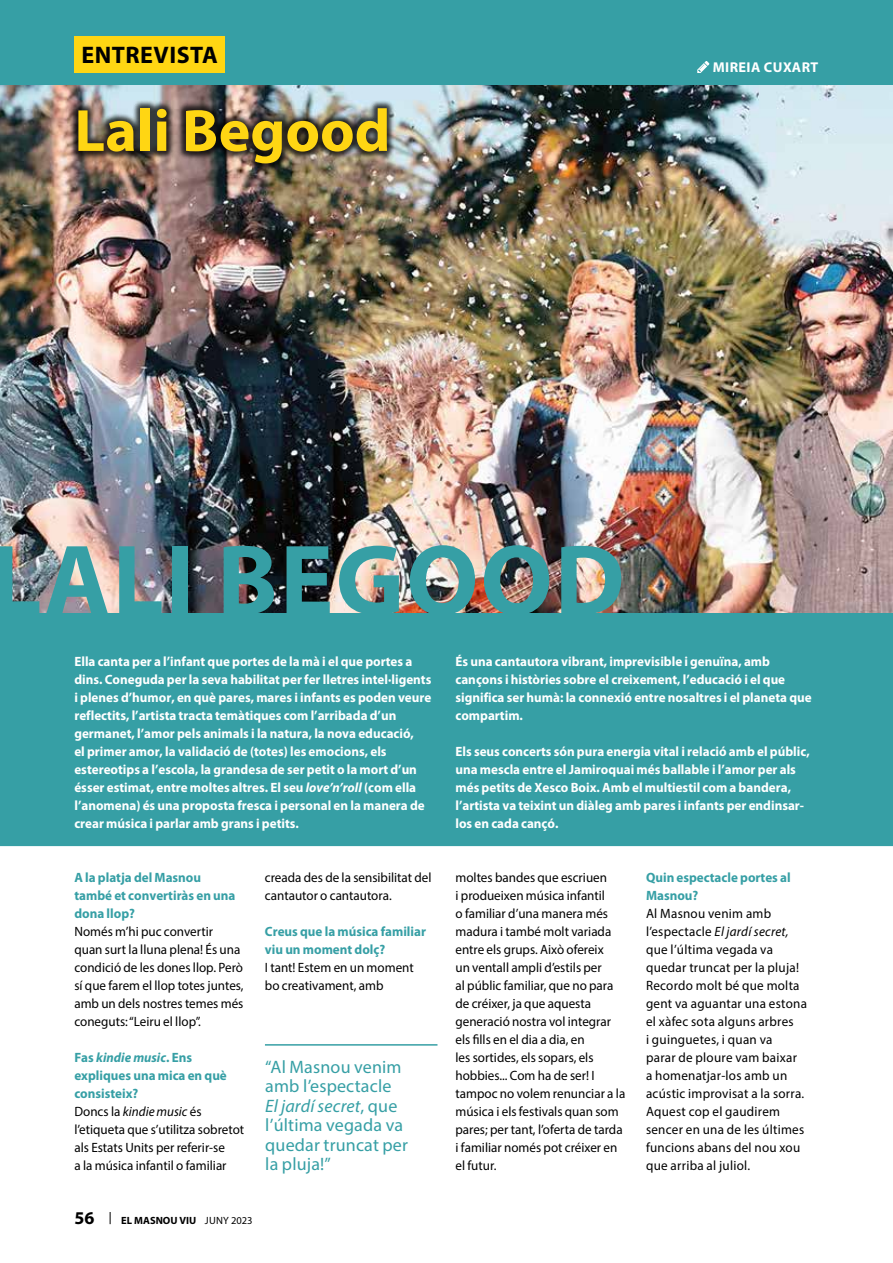
<style>
.page{position:relative;width:893px;height:1263px;background:#fff}
.page>*{position:absolute;margin:0;border:0;box-sizing:border-box;transform-origin:0 0}
.t1{font:700 100.65px "Myriad Pro";letter-spacing:.02em;color:#369fa5}
.t2{font:700 60px "Myriad Pro";color:#ffd613}
.t3{font:700 24px "Myriad Pro";letter-spacing:.02em;color:#000}
.t4{font:18px/19.5px "Myriad Pro";letter-spacing:.01em;color:#369fa5}
.t5{font:700 18px "Myriad Pro";color:#000}
.t6{font:700 14.25px "Myriad Pro";letter-spacing:.03em;color:#fff}
.t7{font:700 13.5px/18px "Myriad Pro";color:#fff}
.t8{font:13.5px/18px "Myriad Pro";color:#000}
.t9{font:13.5px/18px "Myriad Pro";letter-spacing:.02em;color:#000}
.t10{font:700 13.5px/18px "Myriad Pro";color:#369fa5}
.t11{font:700 10.5px "Myriad Pro";color:#000}
.s1{font-style:italic}
.s2{font-weight:700;color:#369fa5}
.s3{font-weight:700;font-style:italic;color:#369fa5}
.s4{font-weight:400}
</style>
<div class="page">
<div style="left:0;top:0;width:893px;height:846px;background:#369fa5"></div>
<img style="left:0;top:85px;width:893px;height:527px">
<svg style="left:697px;top:61px;width:12px;height:12px"></svg>
<div style="left:74px;top:36px;width:151px;height:36px;background:#ffd613"></div>
<hr style="left:265px;top:1044px;width:172px;height:1px;background:#369fa5">
<div style="left:69px;top:100px;width:327px;height:72px;background:#000;opacity:.75"></div>
<svg style="left:110px;top:1212px;width:1px;height:12px"></svg>
<h3 class="t3" style="left:81px;top:42px;width:138px">ENTREVISTA</h3>
<h2 class="t2" style="left:74px;top:97px;width:318px">Lali Begood</h2>
<p class="t6" style="left:713px;top:59px;width:107px">MIREIA CUXART</p>
<h1 class="t1" style="left:-10px;top:524px;width:636px">LALI BEGOOD</h1>
<p class="t7" style="left:74px;top:653px;width:359px">Ella canta per a l’infant que portes de la mà i el que portes a dins. Coneguda per la seva habilitat per fer lletres intel·ligents i plenes d’humor, en què pares, mares i infants es poden veure reflectits, l’artista tracta temàtiques com l’arribada d’un germanet, l’amor pels animals i la natura, la nova educació,<br>el primer amor, la validació de (totes) les emocions, els estereotips a l’escola, la grandesa de ser petit o la mort d’un ésser estimat, entre moltes altres. El seu <span class="s1">love’n’roll</span> (com ella l’anomena) és una proposta fresca i personal en la manera de crear música i parlar amb grans i petits.</p>
<p class="t7" style="left:455px;top:653px;width:358px">És una cantautora vibrant, imprevisible i genuïna, amb cançons i històries sobre el creixement, l’educació i el que significa ser humà: la connexió entre nosaltres i el planeta que compartim.</p>
<p class="t7" style="left:455px;top:743px;width:356px">Els seus concerts són pura energia vital i relació amb el públic, una mescla entre el Jamiroquai més ballable i l’amor per als més petits de Xesco Boix. Amb el multiestil com a bandera, l’artista va teixint un diàleg amb pares i infants per endinsar&shy;los en cada cançó.</p>
<p class="t10" style="left:74px;top:869px;width:163px">A la platja del Masnou també et convertiràs en una dona llop?</p>
<p class="t8" style="left:74px;top:922px;width:171px">Només m’hi puc convertir quan surt la lluna plena! És una condició de les dones llop. Però sí que farem el llop totes juntes, amb un dels nostres temes més coneguts: “Leiru el llop”.</p>
<p class="t8" style="left:74px;top:1048px;width:171px"><span class="s2">Fas</span> <span class="s3">kindie music</span><span class="s2">. Ens expliques una mica en què consisteix?<br></span>Doncs la <span class="s1">kindie music</span> és l’etiqueta que s’utilitza sobretot als Estats Units per referir-se<br>a la música infantil o familiar</p>
<p class="t8" style="left:265px;top:868px;width:168px">creada des de la sensibilitat del cantautor o cantautora.</p>
<p class="t10" style="left:265px;top:922px;width:163px">Creus que la música familiar viu un moment dolç?</p>
<p class="t8" style="left:265px;top:958px;width:150px">I tant! Estem en un moment bo creativament, amb</p>
<h3 class="t4" style="left:265px;top:1056px;width:144px">“Al Masnou venim amb l’espectacle<br><span class="s1">El jardí secret</span>, que l’última vegada va quedar truncat per la pluja!”</h3>
<h3 class="t5" style="left:74px;top:1207px;width:21px">56</h3>
<p class="t11" style="left:121px;top:1215px;width:133px">EL MASNOU VIU <span class="s4">JUNY 2023</span></p>
<p class="t8" style="left:455px;top:868px;width:171px">moltes bandes que escriuen<br>i produeixen música infantil<br>o familiar d’una manera més madura i també molt variada entre els grups. Això ofereix<br>un ventall ampli d’estils per<br>al públic familiar, que no para de créixer, ja que aquesta generació nostra vol integrar els fills en el dia a dia, en<br>les sortides, els sopars, els hobbies... Com ha de ser! I tampoc no volem renunciar a la música i els festivals quan som pares; per tant, l’oferta de tarda i familiar només pot créixer en el futur.</p>
<p class="t10" style="left:646px;top:868px;width:146px">Quin espectacle portes al<br>Masnou?</p>
<p class="t9" style="left:646px;top:904px;width:162px">Al Masnou venim amb l’espectacle <span class="s1">El jardí secret, </span>que l’última vegada va quedar truncat per la pluja!<br>Recordo molt bé que molta gent va aguantar una estona el xàfec sota alguns arbres<br>i guinguetes, i quan va<br>parar de ploure vam baixar<br>a homenatjar-los amb un acústic improvisat a la sorra.<br>Aquest cop el gaudirem sencer en una de les últimes funcions abans del nou xou que arriba al juliol.</p>
</div>
